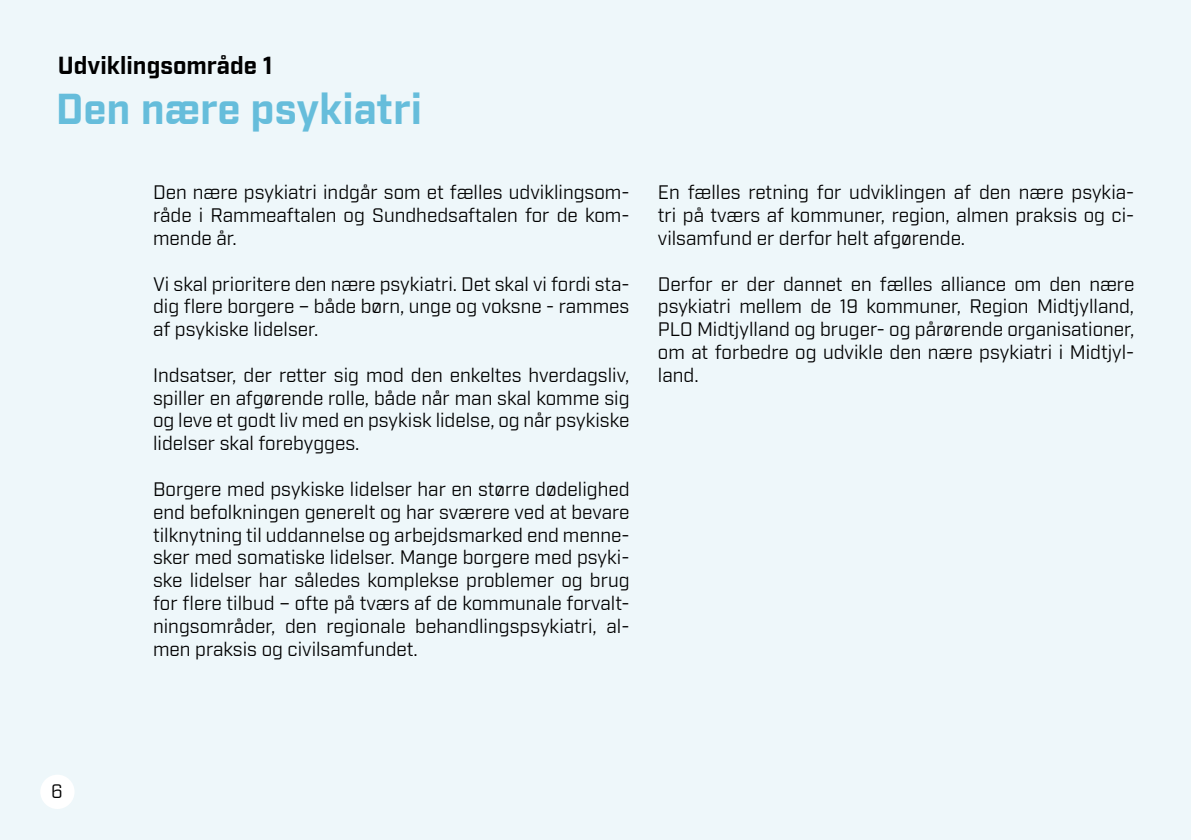
<style>
.page{position:relative;width:1191px;height:840px;background:#fff}
.page>*{position:absolute;margin:0;border:0;box-sizing:border-box;transform-origin:0 0}
.t1{font:700 42px "Industry";color:#66bddb}
.t2{font:700 24px "Industry";color:#000}
.t3{font:19px/22.8px "Industry";color:#000;text-align:justify}
</style>
<div class="page">
<div style="left:0;top:0;width:1191px;height:839px;background:#eef7fa"></div>
<hr style="left:1190px;top:0;width:1px;height:839px;background:#66bddb">
<div style="left:40px;top:774px;width:35px;height:34px;background:#fff;border-radius:50%"></div>
<p class="t2" style="left:58px;top:51px;width:216px">Udviklingsområde 1</p>
<h1 class="t1" style="left:56px;top:84px;width:368px">Den nære psykiatri</h1>
<p class="t3" style="left:153px;top:181px;width:478px">Den nære psykiatri indgår som et fælles udviklingsom&shy;råde i Rammeaftalen og Sundhedsaftalen for de kom&shy;mende år.</p>
<p class="t3" style="left:153px;top:272px;width:478px">Vi skal prioritere den nære psykiatri. Det skal vi fordi sta&shy;dig flere borgere – både børn, unge og voksne - rammes af psykiske lidelser.</p>
<p class="t3" style="left:153px;top:364px;width:478px">Indsatser, der retter sig mod den enkeltes hverdagsliv, spiller en afgørende rolle, både når man skal komme sig og leve et godt liv med en psykisk lidelse, og når psykiske lidelser skal forebygges.</p>
<p class="t3" style="left:153px;top:478px;width:478px">Borgere med psykiske lidelser har en større dødelighed end befolkningen generelt og har sværere ved at bevare tilknytning til uddannelse og arbejdsmarked end menne&shy;sker med somatiske lidelser. Mange borgere med psyki&shy;ske lidelser har således komplekse problemer og brug for flere tilbud – ofte på tværs af de kommunale forvalt&shy;ningsområder, den regionale behandlingspsykiatri, al&shy;men praksis og civilsamfundet.</p>
<p class="t3" style="left:658px;top:181px;width:478px">En fælles retning for udviklingen af den nære psykia&shy;tri på tværs af kommuner, region, almen praksis og ci&shy;vilsamfund er derfor helt afgørende.</p>
<p class="t3" style="left:658px;top:272px;width:478px">Derfor er der dannet en fælles alliance om den nære psykiatri mellem de 19 kommuner, Region Midtjylland, PLO Midtjylland og bruger- og pårørende organisationer, om at forbedre og udvikle den nære psykiatri i Midtjyl&shy;land.</p>
<p class="t3" style="left:51px;top:780px;width:13px">6</p>
</div>
